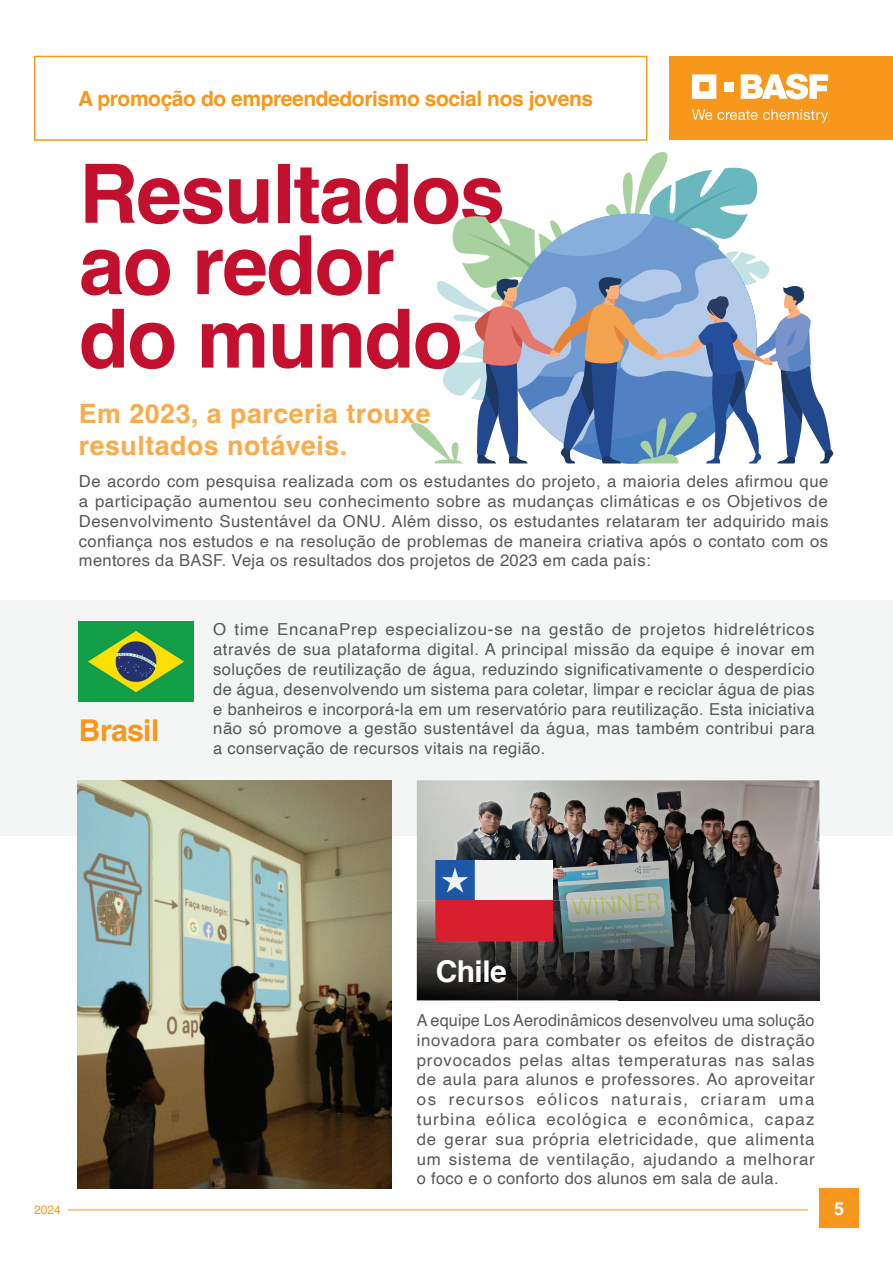
<style>
.page{position:relative;width:893px;height:1263px;background:#fff}
.page>*{position:absolute;margin:0;border:0;box-sizing:border-box;transform-origin:0 0}
.t1{font:700 81.75px/73.5px "Helvetica";letter-spacing:-.02em;color:#c3102e}
.t2{font:700 30px "Helvetica";letter-spacing:-.02em;color:#f7981d}
.t3{font:700 30px "Helvetica";letter-spacing:-.02em;color:#fff}
.t4{font:700 26.7px/32.1px "Helvetica";letter-spacing:.02em;color:#faab4a}
.t5{font:700 21px "Helvetica";letter-spacing:-.02em;color:#f7981d}
.t6{font:700 18px "Helvetica";color:#fff}
.t7{font:16.5px/19.8px "Helvetica";letter-spacing:.02em;color:#57585a;text-align:justify}
.t8{font:12px "Helvetica";color:#f7981d}
</style>
<div class="page">
<div style="left:669px;top:56px;width:224px;height:84px;background:#f7981d"></div>
<svg style="left:692px;top:74px;width:24px;height:25px"></svg>
<div style="left:724px;top:82px;width:9px;height:9px;background:#fff"></div>
<svg style="left:741px;top:74px;width:87px;height:25px"></svg>
<svg style="left:692px;top:109px;width:136px;height:14px"></svg>
<div style="left:34px;top:56px;width:613px;height:85px;border:2px solid #f7981d"></div>
<hr style="left:68px;top:1209px;width:740px;height:1px;background:#f7981d">
<div style="left:819px;top:1188px;width:40px;height:40px;background:#f7981d"></div>
<div style="left:0;top:600px;width:893px;height:236px;background:#f4f5f5"></div>
<img style="left:417px;top:780px;width:402px;height:121px">
<img style="left:417px;top:901px;width:402px;height:99px">
<img style="left:79px;top:621px;width:115px;height:81px">
<img style="left:436px;top:860px;width:117px;height:81px">
<svg style="left:411px;top:152px;width:423px;height:312px"></svg>
<img style="left:77px;top:780px;width:314px;height:408px">
<p class="t5" style="left:78px;top:86px;width:517px">A promoção do empreendedorismo social nos jovens</p>
<h1 class="t1" style="left:79px;top:166px;width:428px">Resultados</h1>
<h1 class="t1" style="left:79px;top:238px;width:385px">ao redor do mundo</h1>
<h3 class="t4" style="left:79px;top:401px;width:353px">Em 2023, a parceria trouxe resultados notáveis.</h3>
<p class="t7" style="left:79px;top:472px;width:751px">De acordo com pesquisa realizada com os estudantes do projeto, a maioria deles afirmou que a participação aumentou seu conhecimento sobre as mudanças climáticas e os Objetivos de Desenvolvimento Sustentável da ONU. Além disso, os estudantes relataram ter adquirido mais confiança nos estudos e na resolução de problemas de maneira criativa após o contato com os mentores da BASF. Veja os resultados dos projetos de 2023 em cada país:</p>
<h2 class="t2" style="left:79px;top:712px;width:82px">Brasil</h2>
<p class="t7" style="left:213px;top:620px;width:603px">O time EncanaPrep especializou-se na gestão de projetos hidrelétricos através de sua plataforma digital. A principal missão da equipe é inovar em soluções de reutilização de água, reduzindo significativamente o desperdício de água, desenvolvendo um sistema para coletar, limpar e reciclar água de pias e banheiros e incorporá-la em um reservatório para reutilização. Esta iniciativa não só promove a gestão sustentável da água, mas também contribui para a conservação de recursos vitais na região.</p>
<h2 class="t3" style="left:436px;top:953px;width:72px">Chile</h2>
<p class="t7" style="left:417px;top:1011px;width:400px">A equipe Los Aerodinâmicos desenvolveu uma solução inovadora para combater os efeitos de distração provocados pelas altas temperaturas nas salas de aula para alunos e professores. Ao aproveitar os recursos eólicos naturais, criaram uma turbina eólica ecológica e econômica, capaz de gerar sua própria eletricidade, que alimenta um sistema de ventilação, ajudando a melhorar o foco e o conforto dos alunos em sala de aula.</p>
<p class="t8" style="left:34px;top:1200px;width:28px">2024</p>
<p class="t6" style="left:834px;top:1197px;width:12px">5</p>
</div>
